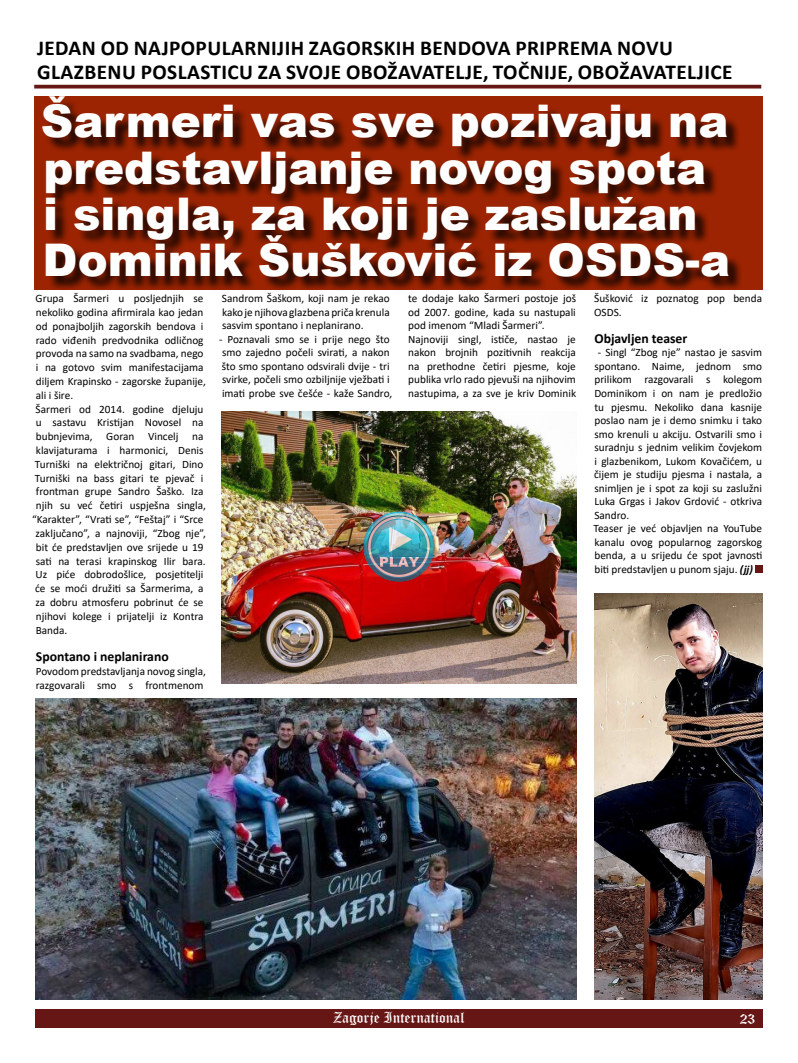
<style>
.page{position:relative;width:798px;height:1063px;background:#fff}
.page>*{position:absolute;margin:0;border:0;box-sizing:border-box;transform-origin:0 0}
.t1{font:900 45px/46.2px "Arial";color:#fff}
.t2{font:700 21.25px/23.8px "Calibri";letter-spacing:.02em;color:#000}
.t3{font:15px "Old English Text";color:#fff}
.t4{font:700 13.75px "Calibri";color:#000}
.t5{font:11.25px/13.5px "Calibri";color:#000}
.s1{font-weight:700;font-style:italic}
</style>
<div class="page">
<div style="left:35px;top:1009px;width:727px;height:19px;background:#661615"></div>
<div style="left:34px;top:96px;width:728px;height:193px;background:#9c2402"></div>
<div style="left:45px;top:98px;width:698px;height:194px;background:#000;opacity:.75"></div>
<svg style="left:34px;top:85px;width:727px;height:4px;background:#783130"></svg>
<div style="left:755px;top:566px;width:7px;height:7px;background:#661615"></div>
<img style="left:221px;top:412px;width:355px;height:272px">
<img style="left:35px;top:698px;width:541px;height:302px">
<img style="left:594px;top:594px;width:168px;height:406px">
<img style="left:360px;top:509px;width:78px;height:78px">
<h2 class="t2" style="left:37px;top:36px;width:696px">JEDAN OD NAJPOPULARNIJIH ZAGORSKIH BENDOVA PRIPREMA NOVU<br>GLAZBENU POSLASTICU ZA SVOJE OBOŽAVATELJE, TOČNIJE, OBOŽAVATELJICE</h2>
<h1 class="t1" style="left:41px;top:97px;width:690px">Šarmeri vas sve pozivaju na predstavljanje novog spota<br>i singla, za koji je zaslužan<br>Dominik Šušković iz OSDS-a</h1>
<p class="t5" style="left:36px;top:291px;width:169px">Grupa Šarmeri u posljednjih se</p>
<p class="t5" style="left:36px;top:305px;width:169px">nekoliko godina afirmirala kao jedan</p>
<p class="t5" style="left:36px;top:319px;width:169px">od ponajboljih zagorskih bendova i</p>
<p class="t5" style="left:36px;top:333px;width:169px">rado viđenih predvodnika odličnog</p>
<p class="t5" style="left:36px;top:347px;width:169px">provoda na samo na svadbama, nego</p>
<p class="t5" style="left:36px;top:360px;width:169px">i na gotovo svim manifestacijama</p>
<p class="t5" style="left:36px;top:374px;width:171px">diljem Krapinsko - zagorske županije,</p>
<p class="t5" style="left:36px;top:388px;width:39px">ali i šire.</p>
<p class="t5" style="left:36px;top:402px;width:169px">Šarmeri od 2014. godine djeluju</p>
<p class="t5" style="left:36px;top:416px;width:169px">u sastavu Kristijan Novosel na</p>
<p class="t5" style="left:36px;top:430px;width:169px">bubnjevima, Goran Vincelj na</p>
<p class="t5" style="left:36px;top:443px;width:169px">klavijaturama i harmonici, Denis</p>
<p class="t5" style="left:35px;top:457px;width:170px">Turniški na električnoj gitari, Dino</p>
<p class="t5" style="left:35px;top:471px;width:170px">Turniški na bass gitari te pjevač i</p>
<p class="t5" style="left:36px;top:485px;width:169px">frontman grupe Sandro Šaško. Iza</p>
<p class="t5" style="left:36px;top:499px;width:172px">njih su već četiri uspješna singla,</p>
<p class="t5" style="left:32px;top:512px;width:173px">“Karakter”, “Vrati se”, “Feštaj” i “Srce</p>
<p class="t5" style="left:36px;top:526px;width:172px">zaključano”, a najnoviji, “Zbog nje”,</p>
<p class="t5" style="left:36px;top:540px;width:169px">bit će predstavljen ove srijede u 19</p>
<p class="t5" style="left:36px;top:554px;width:171px">sati na terasi krapinskog Ilir bara.</p>
<p class="t5" style="left:36px;top:568px;width:169px">Uz piće dobrodošlice, posjetitelji</p>
<p class="t5" style="left:35px;top:581px;width:170px">će se moći družiti sa Šarmerima, a</p>
<p class="t5" style="left:36px;top:595px;width:169px">za dobru atmosferu pobrinut će se</p>
<p class="t5" style="left:36px;top:609px;width:169px">njihovi kolege i prijatelji iz Kontra</p>
<p class="t5" style="left:36px;top:623px;width:33px">Banda.</p>
<p class="t4" style="left:36px;top:647px;width:134px">Spontano i neplanirano</p>
<p class="t5" style="left:36px;top:664px;width:172px">Povodom predstavljanja novog singla, razgovarali smo s frontmenom</p>
<p class="t5" style="left:222px;top:291px;width:169px;text-align:justify">Sandrom Šaškom, koji nam je rekao kako je njihova glazbena priča krenula sasvim spontano i neplanirano.</p>
<p class="t5" style="left:219px;top:332px;width:175px">- Poznavali smo se i prije nego što smo zajedno počeli svirati, a nakon što smo spontano odsvirali dvije - tri svirke, počeli smo ozbiljnije vježbati i imati probe sve češće - kaže Sandro,</p>
<p class="t5" style="left:408px;top:291px;width:169px">te dodaje kako Šarmeri postoje još od 2007. godine, kada su nastupali pod imenom “Mladi Šarmeri”.<br>Najnoviji singl, ističe, nastao je nakon brojnih pozitivnih reakcija na prethodne četiri pjesme, koje publika vrlo rado pjevuši na njihovim nastupima, a za sve je kriv Dominik</p>
<p class="t5" style="left:594px;top:291px;width:169px">Šušković iz poznatog pop benda<br>OSDS.</p>
<p class="t4" style="left:594px;top:329px;width:94px">Objavljen teaser</p>
<p class="t5" style="left:593px;top:346px;width:170px;text-indent:4px">- Singl “Zbog nje” nastao je sasvim spontano. Naime, jednom smo prilikom razgovarali s kolegom<br>Dominikom i on nam je predložio tu pjesmu. Nekoliko dana kasnije poslao nam je i demo snimku i tako smo krenuli u akciju. Ostvarili smo i suradnju s jednim velikim čovjekom i glazbenikom, Lukom Kovačićem, u čijem je studiju pjesma i nastala, a snimljen je i spot za koji su zaslužni<br>Luka Grgas i Jakov Grdović - otkriva<br>Sandro.<br>Teaser je već objavljen na YouTube kanalu ovog popularnog zagorskog benda, a u srijedu će spot javnosti biti predstavljen u punom sjaju. <span class="s1">(jj)</span></p>
<h3 class="t3" style="left:333px;top:1008px;width:133px">Zagorje International</h3>
<h3 class="t3" style="left:739px;top:1009px;width:17px">23</h3>
</div>
